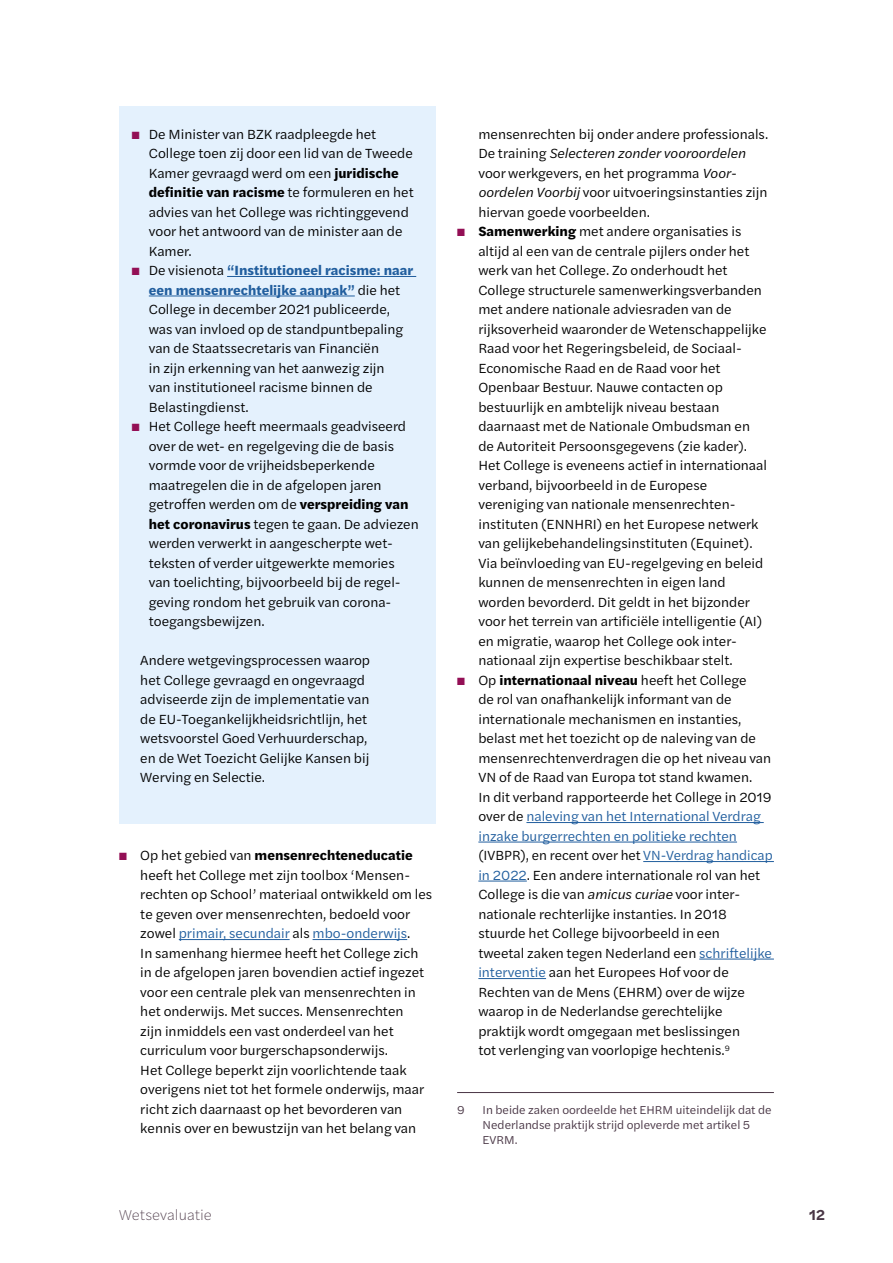
<style>
.page{position:relative;width:893px;height:1263px;background:#fff}
.page>*{position:absolute;margin:0;border:0;box-sizing:border-box;transform-origin:0 0}
.t1{font:200 15px "Halyard Text";color:#493645}
.t2{font:600 15px "Halyard Text";color:#493645}
.t3{font:13.8px/19.5px "Halyard Text";color:#000}
.t4{font:12px/15px "Halyard Text";color:#493645}
.s1{color:#930f55}
.s2{font-weight:700}
.s3{font-weight:700;color:#215e9e}
.s4{color:#215e9e}
.s5{font-style:italic}
</style>
<div class="page">
<hr style="left:526px;top:822px;width:238px;height:1px;background:#215e9e">
<hr style="left:478px;top:842px;width:259px;height:1px;background:#215e9e">
<hr style="left:643px;top:861px;width:131px;height:1px;background:#215e9e">
<hr style="left:478px;top:881px;width:49px;height:1px;background:#215e9e">
<hr style="left:699px;top:959px;width:75px;height:1px;background:#215e9e">
<hr style="left:478px;top:978px;width:68px;height:1px;background:#215e9e">
<hr style="left:457px;top:1092px;width:317px;height:1px;background:#493645">
<div style="left:119px;top:107px;width:317px;height:170px;background:#e4f1fd"></div>
<div style="left:119px;top:243px;width:317px;height:190px;background:#e4f1fd"></div>
<hr style="left:227px;top:276px;width:189px;height:1px;background:#215e9e">
<hr style="left:149px;top:296px;width:206px;height:1px;background:#215e9e">
<div style="left:119px;top:399px;width:317px;height:268px;background:#e4f1fd"></div>
<div style="left:119px;top:633px;width:317px;height:190px;background:#e4f1fd"></div>
<hr style="left:179px;top:939px;width:111px;height:1px;background:#215e9e">
<hr style="left:313px;top:939px;width:94px;height:1px;background:#215e9e">
<p class="t3" style="left:149px;top:123px;width:266px;text-indent:-17px"><span class="s1">■</span> De Minister van BZK raadpleegde het College toen zij door een lid van de Tweede Kamer gevraagd werd om een <span class="s2">juridische definitie van racisme</span> te formuleren en het advies van het College was richtinggevend voor het antwoord van de minister aan de Kamer.</p>
<p class="t3" style="left:149px;top:260px;width:266px;text-indent:-17px"><span class="s1">■</span> De visienota <span class="s3">“Institutioneel racisme: naar een mensenrechtelijke aanpak”</span> die het College in december 2021 publiceerde, was van invloed op de standpuntbepaling van de Staatssecretaris van Financiën<br>in zijn erkenning van het aanwezig zijn<br>van institutioneel racisme binnen de Belastingdienst.</p>
<p class="t3" style="left:149px;top:416px;width:272px;text-indent:-17px"><span class="s1">■</span> Het College heeft meermaals geadviseerd over de wet- en regelgeving die de basis vormde voor de vrijheidsbeperkende maatregelen die in de afgelopen jaren getroffen werden om de <span class="s2">verspreiding van het coronavirus</span> tegen te gaan. De adviezen werden verwerkt in aangescherpte wet&shy;teksten of verder uitgewerkte memories van toelichting, bijvoorbeeld bij de regel&shy;geving rondom het gebruik van corona&shy;toegangsbewijzen.</p>
<p class="t3" style="left:140px;top:650px;width:231px">Andere wetgevingsprocessen waarop het College gevraagd en ongevraagd adviseerde zijn de implementatie van de EU-Toegankelijkheidsrichtlijn, het wetsvoorstel Goed Verhuurderschap, en de Wet Toezicht Gelijke Kansen bij Werving en Selectie.</p>
<p class="t3" style="left:140px;top:845px;width:293px;text-indent:-21px"><span class="s1">■</span> Op het gebied van <span class="s2">mensenrechteneducatie </span>heeft het College met zijn toolbox ‘Mensen&shy;rechten op School’ materiaal ontwikkeld om les te geven over mensenrechten, bedoeld voor zowel <span class="s4">primair, secundair</span> als <span class="s4">mbo-onderwijs</span>.<br>In samenhang hiermee heeft het College zich in de afgelopen jaren bovendien actief ingezet voor een centrale plek van mensenrechten in het onderwijs. Met succes. Mensenrechten<br>zijn inmiddels een vast onderdeel van het curriculum voor burgerschapsonderwijs.<br>Het College beperkt zijn voorlichtende taak overigens niet tot het formele onderwijs, maar richt zich daarnaast op het bevorderen van kennis over en bewustzijn van het belang van</p>
<p class="t3" style="left:478px;top:123px;width:291px">mensenrechten bij onder andere professionals.<br>De training <span class="s5">Selecteren zonder vooroordelen </span>voor werkgevers, en het programma <span class="s5">Voor&shy;oordelen Voorbij</span> voor uitvoeringsinstanties zijn hiervan goede voorbeelden.</p>
<p class="t3" style="left:478px;top:221px;width:290px;text-indent:-21px"><span class="s1">■</span> <span class="s2">Samenwerking</span> met andere organisaties is altijd al een van de centrale pijlers onder het werk van het College. Zo onderhoudt het College structurele samenwerkingsverbanden met andere nationale adviesraden van de rijksoverheid waaronder de Wetenschappelijke Raad voor het Regeringsbeleid, de Sociaal-Economische Raad en de Raad voor het Openbaar Bestuur. Nauwe contacten op bestuurlijk en ambtelijk niveau bestaan daarnaast met de Nationale Ombudsman en de Autoriteit Persoonsgegevens (zie kader).<br>Het College is eveneens actief in internationaal verband, bijvoorbeeld in de Europese vereniging van nationale mensenrechten&shy;instituten (ENNHRI) en het Europese netwerk van gelijkebehandelingsinstituten (Equinet).<br>Via beïnvloeding van EU-regelgeving en beleid kunnen de mensenrechten in eigen land worden bevorderd. Dit geldt in het bijzonder voor het terrein van artificiële intelligentie (AI) en migratie, waarop het College ook inter&shy;nationaal zijn expertise beschikbaar stelt.</p>
<p class="t3" style="left:478px;top:669px;width:296px;text-indent:-21px"><span class="s1">■</span> Op <span class="s2">internationaal niveau</span> heeft het College<br>de rol van onafhankelijk informant van de internationale mechanismen en instanties, belast met het toezicht op de naleving van de mensenrechtenverdragen die op het niveau van VN of de Raad van Europa tot stand kwamen.<br>In dit verband rapporteerde het College in 2019 over de <span class="s4">naleving van het International Verdrag inzake burgerrechten en politieke rechten </span>(IVBPR), en recent over het <span class="s4">VN-Verdrag handicap in 2022</span>. Een andere internationale rol van het College is die van <span class="s5">amicus curiae</span> voor inter&shy;nationale rechterlijke instanties. In 2018 stuurde het College bijvoorbeeld in een<br>tweetal zaken tegen Nederland een <span class="s4">schriftelijke interventie</span> aan het Europees Hof voor de Rechten van de Mens (EHRM) over de wijze waarop in de Nederlandse gerechtelijke praktijk wordt omgegaan met beslissingen<br>tot verlenging van voorlopige hechtenis.<sup>9</sup></p>
<p class="t4" style="left:457px;top:1102px;width:9px">9</p>
<p class="t4" style="left:483px;top:1102px;width:291px">In beide zaken oordeelde het EHRM uiteindelijk dat de<br>Nederlandse praktijk strijd opleverde met artikel 5<br>EVRM.</p>
<p class="t1" style="left:119px;top:1204px;width:94px">Wetsevaluatie</p>
<p class="t2" style="left:809px;top:1203px;width:17px">12</p>
</div>
